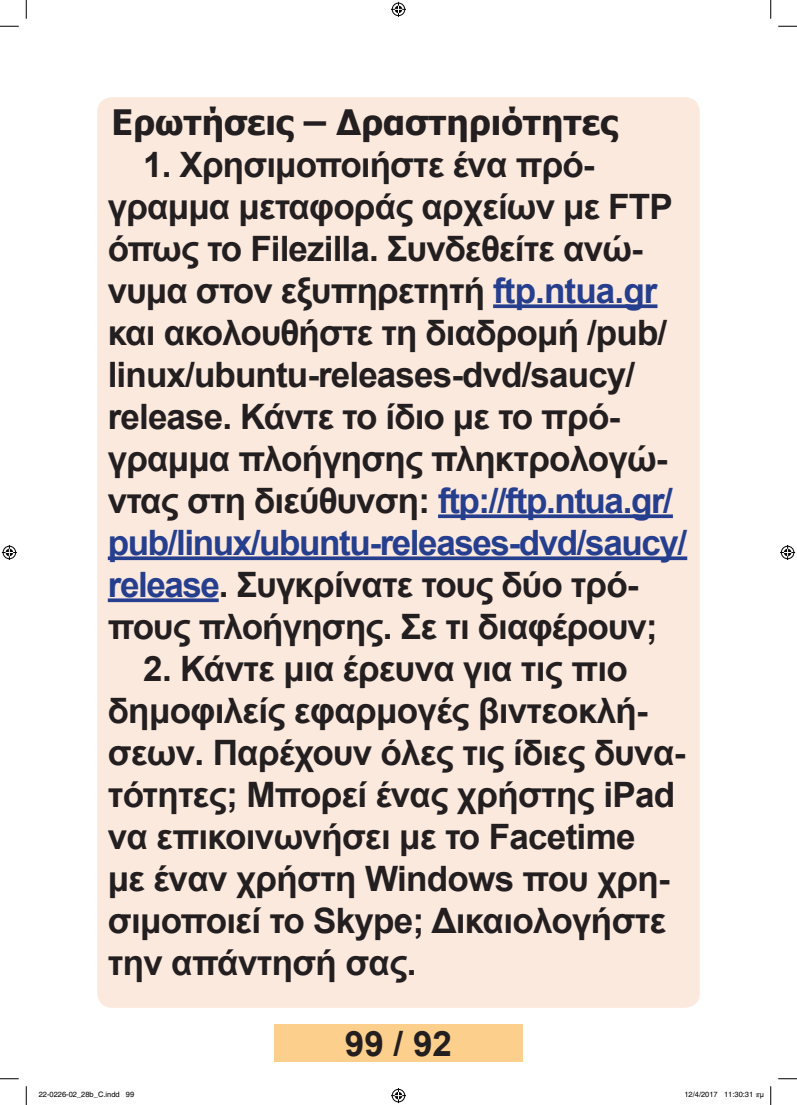
<style>
.page{position:relative;width:797px;height:1105px;background:#fff}
.page>*{position:absolute;margin:0;border:0;box-sizing:border-box;transform-origin:0 0}
.t1{font:700 35px/42px "Arial";letter-spacing:-.025em;color:#231f20}
.t2{font:700 35px "Tahoma";color:#231f20}
.t3{font:7.5px "Helvetica";color:#000}
.s1{color:#253f8e}
</style>
<div class="page">
<div style="left:274px;top:1025px;width:248px;height:37px;background:#fdcf8c"></div>
<div style="left:97px;top:97px;width:602px;height:911px;background:#fce9de;border-radius:15px"></div>
<svg style="left:493px;top:304px;width:164px;height:4px"></svg>
<svg style="left:438px;top:514px;width:235px;height:4px"></svg>
<svg style="left:108px;top:556px;width:579px;height:4px;background:#3d5296"></svg>
<svg style="left:108px;top:598px;width:111px;height:4px"></svg>
<svg style="left:0;top:25px;width:19px;height:2px"></svg>
<svg style="left:778px;top:25px;width:19px;height:2px"></svg>
<svg style="left:0;top:1078px;width:19px;height:1px"></svg>
<svg style="left:778px;top:1078px;width:19px;height:1px"></svg>
<svg style="left:25px;top:0;width:2px;height:19px"></svg>
<svg style="left:25px;top:1086px;width:2px;height:19px"></svg>
<svg style="left:770px;top:0;width:1px;height:19px"></svg>
<svg style="left:770px;top:1086px;width:1px;height:19px"></svg>
<svg style="left:391px;top:2px;width:15px;height:15px"></svg>
<svg style="left:391px;top:1088px;width:15px;height:15px"></svg>
<svg style="left:2px;top:545px;width:15px;height:15px"></svg>
<svg style="left:780px;top:545px;width:15px;height:15px"></svg>
<p class="t2" style="left:111px;top:97px;width:507px">Ερωτήσεις – Δραστηριότητες</p>
<p class="t1" style="left:108px;top:144px;width:581px;text-indent:35px">1. Χρησιμοποιήστε ένα πρό&shy;γραμμα μεταφοράς αρχείων με FTP όπως το Filezilla. Συνδεθείτε ανώ&shy;νυμα στον εξυπηρετητή <span class="s1">ftp.ntua.gr </span>και ακολουθήστε τη διαδρομή /pub/ linux/ubuntu-releases-dvd/saucy/ release. Κάντε το ίδιο με το πρό&shy;γραμμα πλοήγησης πληκτρολογώ&shy;ντας στη διεύθυνση: <span class="s1">ftp://ftp.ntua.gr/ pub/linux/ubuntu-releases-dvd/saucy/ release</span>. Συγκρίνατε τους δύο τρό&shy;πους πλοήγησης. Σε τι διαφέρουν;</p>
<p class="t1" style="left:108px;top:648px;width:579px;text-indent:35px">2. Κάντε μια έρευνα για τις πιο δημοφιλείς εφαρμογές βιντεοκλή&shy;σεων. Παρέχουν όλες τις ίδιες δυνα&shy;τότητες; Μπορεί ένας χρήστης iPad να επικοινωνήσει με το Facetime<br>με έναν χρήστη Windows που χρη&shy;σιμοποιεί το Skype; Δικαιολογήστε την απάντησή σας.</p>
<p class="t1" style="left:345px;top:1023px;width:109px">99 / 92</p>
<p class="t3" style="left:39px;top:1090px;width:97px">22-0226-02_28b_C.indd 99</p>
<p class="t3" style="left:684px;top:1090px;width:81px">12/4/2017 11:30:31 πµ</p>
</div>
